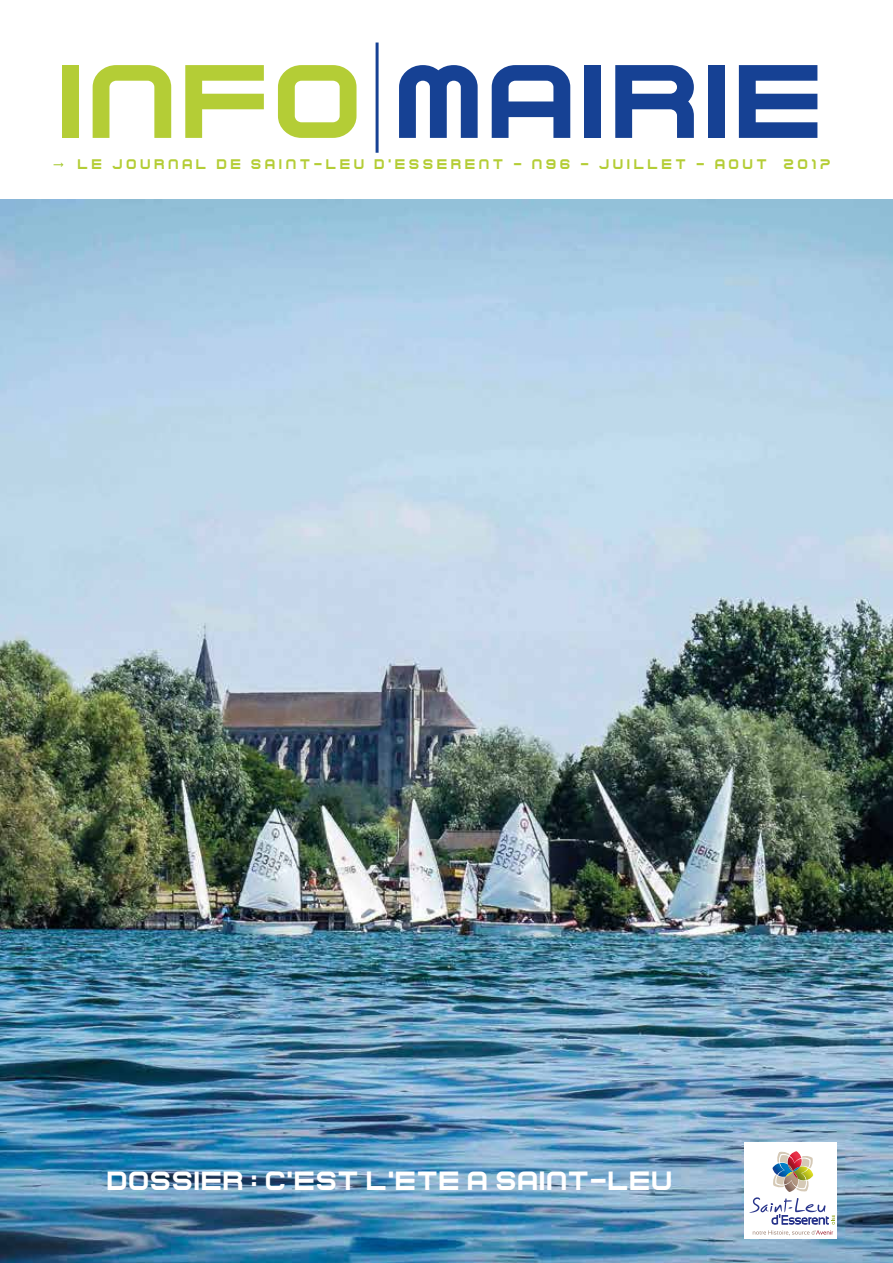
<style>
.page{position:relative;width:893px;height:1263px;background:#fff}
.page>*{position:absolute;margin:0;border:0;box-sizing:border-box;transform-origin:0 0}
.t1{font:106.5px "Curvert";color:#164194;scale:1.08 1}
.t2{font:27px "Curvert";color:#fff}
.t3{font:14.25px "Curvert";letter-spacing:.24em;color:#b4cd36;scale:.94 1}
.s1{color:#b4cd36}
.s2{font-family:"Segoe UI";font-weight:300;color:#9dc41b}
</style>
<div class="page">
<img style="left:0;top:200px;width:893px;height:1063px">
<div style="left:744px;top:1142px;width:93px;height:96px;background:#fff"></div>
<svg style="left:749px;top:1151px;width:86px;height:73px"></svg>
<svg style="left:753px;top:1230px;width:80px;height:5px"></svg>
<hr style="left:376px;top:43px;width:3px;height:110px;background:#164194">
<h1 class="t1" style="left:62px;top:57px;width:714px"><span class="s1">INFO</span> MAIRIE</h1>
<p class="t3" style="left:52px;top:158px;width:831px"><span class="s2">→</span> LE JOURNAL DE SAINT-LEU D'ESSERENT - N96 - JUILLET - AOUT 2017</p>
<h2 class="t2" style="left:108px;top:1169px;width:568px">DOSSIER : C'EST L'ETE A SAINT-LEU</h2>
</div>
